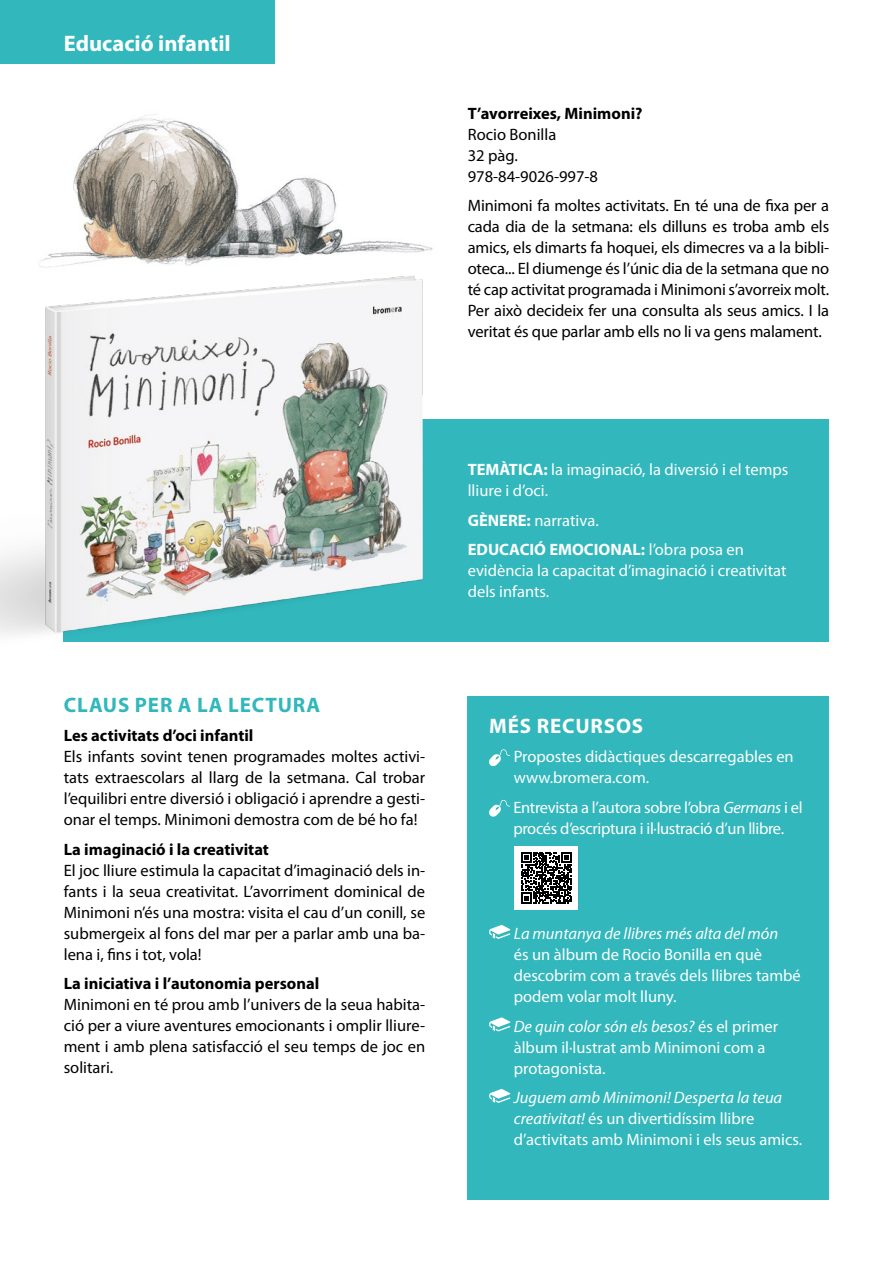
<style>
.page{position:relative;width:893px;height:1263px;background:#fff}
.page>*{position:absolute;margin:0;border:0;box-sizing:border-box;transform-origin:0 0}
.t1{font:700 22.5px "Myriad Pro";color:#fff}
.t2{font:700 21px "Myriad Pro";letter-spacing:.04em;color:#31b7bc}
.t3{font:700 21px "Myriad Pro";letter-spacing:.04em;color:#fff}
.t4{font:16.5px/21px "Myriad Pro";color:#000;text-align:justify}
.t5{font:16.5px/21px "Myriad Pro";color:#fff}
.t6{font:700 16.5px "Myriad Pro";color:#000}
.t7{font:16.5px/21px "Myriad Pro";letter-spacing:-.02em;color:#fff}
.t8{font:700 16.5px/29.5px "Myriad Pro";color:#fff}
.t9{font:italic 16.5px "Myriad Pro";color:#fff}
.s1{font-weight:700}
.s2{font-weight:400}
.s3{font-style:italic}
</style>
<div class="page">
<div style="left:64px;top:419px;width:765px;height:223px;background:#31b7bc"></div>
<div style="left:468px;top:696px;width:361px;height:503px;background:#31b7bc"></div>
<div style="left:0;top:0;width:275px;height:64px;background:#31b7bc"></div>
<img style="left:0;top:276px;width:423px;height:366px">
<img style="left:39px;top:114px;width:394px;height:154px">
<svg style="left:489px;top:749px;width:21px;height:18px"></svg>
<svg style="left:489px;top:800px;width:21px;height:17px"></svg>
<div style="left:514px;top:846px;width:64px;height:64px;background:#fff"></div>
<svg style="left:521px;top:852px;width:51px;height:51px"></svg>
<svg style="left:489px;top:925px;width:21px;height:14px"></svg>
<svg style="left:489px;top:1017px;width:21px;height:15px"></svg>
<svg style="left:489px;top:1089px;width:21px;height:14px"></svg>
<h1 class="t1" style="left:64px;top:29px;width:168px">Educació infantil</h1>
<p class="t6" style="left:468px;top:102px;width:176px">T’avorreixes, Minimoni?</p>
<p class="t4" style="left:468px;top:123px;width:132px;text-align:left">Rocio Bonilla<br>32 pàg.<br>978-84-9026-997-8</p>
<p class="t4" style="left:468px;top:195px;width:363px">Minimoni fa moltes activitats. En té una de fixa per a cada dia de la setmana: els dilluns es troba amb els amics, els dimarts fa hoquei, els dimecres va a la bibli&shy;oteca... El diumenge és l’únic dia de la setmana que no té cap activitat programada i Minimoni s’avorreix molt.<br>Per això decideix fer una consulta als seus amics. I la veritat és que parlar amb ells no li va gens malament.</p>
<p class="t2" style="left:64px;top:691px;width:258px">CLAUS PER A LA LECTURA</p>
<p class="t6" style="left:64px;top:725px;width:191px">Les activitats d’oci infantil</p>
<p class="t4" style="left:64px;top:746px;width:363px">Els infants sovint tenen programades moltes activi&shy;tats extraescolars al llarg de la setmana. Cal trobar l’equilibri entre diversió i obligació i aprendre a gesti&shy;onar el temps. Minimoni demostra com de bé ho fa!</p>
<p class="t6" style="left:64px;top:838px;width:207px">La imaginació i la creativitat</p>
<p class="t4" style="left:64px;top:859px;width:363px">El joc lliure estimula la capacitat d’imaginació dels in&shy;fants i la seua creativitat. L’avorriment dominical de Minimoni n’és una mostra: visita el cau d’un conill, se submergeix al fons del mar per a parlar amb una ba&shy;lena i, fins i tot, vola!</p>
<p class="t6" style="left:64px;top:973px;width:257px">La iniciativa i l’autonomia personal</p>
<p class="t4" style="left:64px;top:994px;width:363px">Minimoni en té prou amb l’univers de la seua habita&shy;ció per a viure aventures emocionants i omplir lliure&shy;ment i amb plena satisfacció el seu temps de joc en solitari.</p>
<p class="t5" style="left:468px;top:459px;width:322px"><span class="s1">TEMÀTICA:</span> la imaginació, la diversió i el temps lliure i d’oci.</p>
<p class="t8" style="left:468px;top:505px;width:278px">GÈNERE: <span class="s2">narrativa.<br></span>EDUCACIÓ EMOCIONAL: <span class="s2">l’obra posa en</span></p>
<p class="t5" style="left:468px;top:560px;width:320px">evidència la capacitat d’imaginació i creativitat dels infants.</p>
<p class="t3" style="left:489px;top:712px;width:156px">MÉS RECURSOS</p>
<p class="t5" style="left:514px;top:746px;width:282px">Propostes didàctiques descarregables en www.bromera.com.</p>
<p class="t7" style="left:513px;top:797px;width:291px">Entrevista a l’autora sobre l’obra <span class="s3">Germans</span> i el procés d’escriptura i il·lustració d’un llibre.</p>
<p class="t9" style="left:514px;top:923px;width:266px">La muntanya de llibres més alta del món</p>
<p class="t5" style="left:514px;top:944px;width:289px">és un àlbum de Rocio Bonilla en què descobrim com a través dels llibres també podem volar molt lluny.</p>
<p class="t5" style="left:514px;top:1015px;width:266px"><span class="s3">De quin color són els besos?</span> és el primer àlbum il·lustrat amb Minimoni com a protagonista.</p>
<p class="t5" style="left:514px;top:1087px;width:290px"><span class="s3">Juguem amb Minimoni! Desperta la teua creativitat!</span> és un divertidíssim llibre d’activitats amb Minimoni i els seus amics.</p>
</div>
